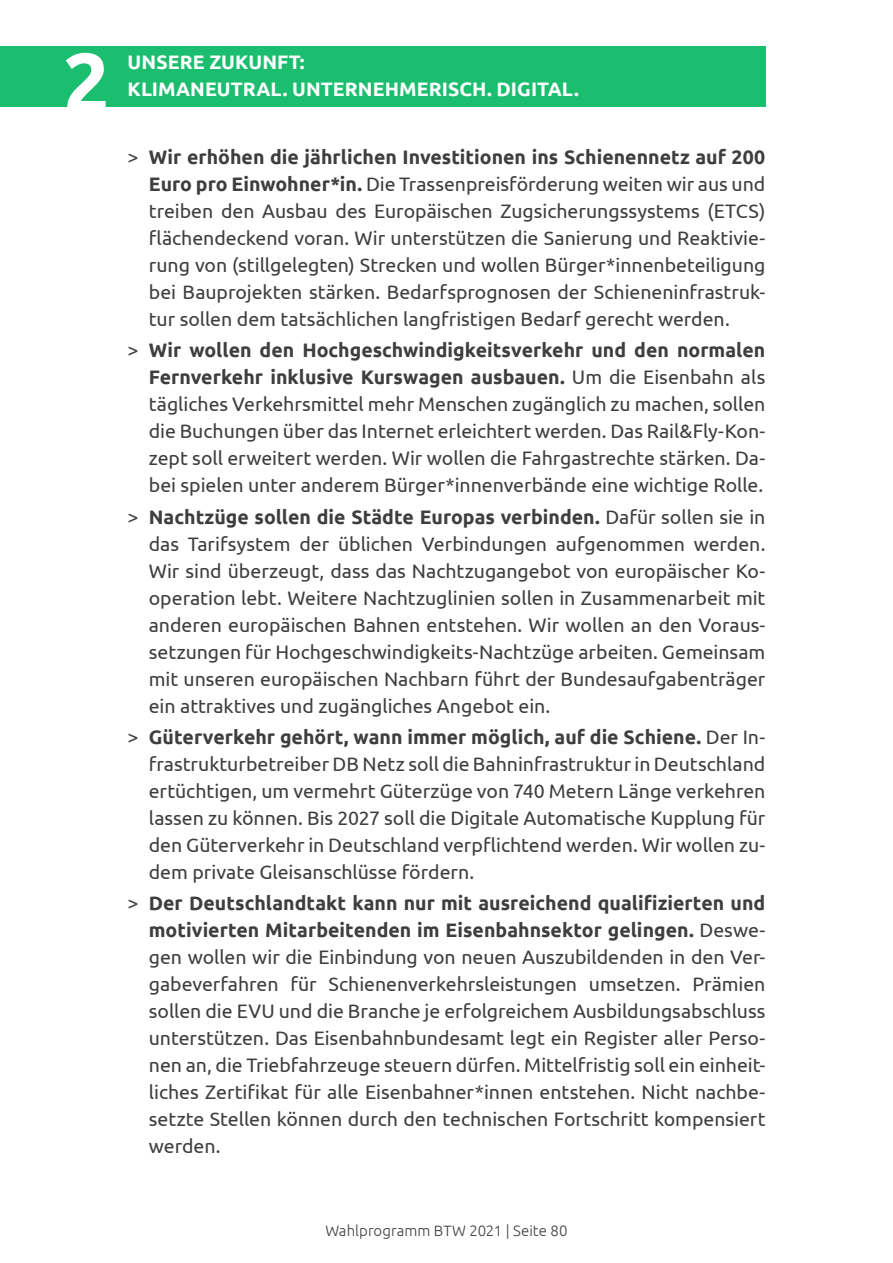
<style>
.page{position:relative;width:893px;height:1263px;background:#fff}
.page>*{position:absolute;margin:0;border:0;box-sizing:border-box;transform-origin:0 0}
.t1{font:700 82.5px "Ubuntu";color:#fff}
.t2{font:19.5px/27px "Ubuntu";color:#3e3e3f;text-align:justify}
.t3{font:700 19.5px "Ubuntu";letter-spacing:.005em;color:#fff}
.t4{font:300 15px "Ubuntu";letter-spacing:.005em;color:#3e3e3f}
.s1{font-weight:700}
</style>
<div class="page">
<div style="left:0;top:46px;width:765px;height:61px;background:#1bbe6f"></div>
<h1 class="t1" style="left:63px;top:32px;width:48px">2</h1>
<p class="t3" style="left:128px;top:50px;width:178px">UNSERE ZUKUNFT:</p>
<p class="t3" style="left:128px;top:77px;width:453px">KLIMANEUTRAL. UNTERNEHMERISCH. DIGITAL.</p>
<p class="t2" style="left:149px;top:143px;width:618px;text-indent:-21px">&gt; <span class="s1">Wir erhöhen die jährlichen Investitionen ins Schienennetz auf 200<br>Euro pro Einwohner*in.</span> Die Trassenpreisförderung weiten wir aus und treiben den Ausbau des Europäischen Zugsicherungssystems (ETCS) flächendeckend voran. Wir unterstützen die Sanierung und Reaktivie&shy;rung von (stillgelegten) Strecken und wollen Bürger*innenbeteiligung bei Bauprojekten stärken. Bedarfsprognosen der Schieneninfrastruk&shy;tur sollen dem tatsächlichen langfristigen Bedarf gerecht werden.</p>
<p class="t2" style="left:149px;top:336px;width:618px;text-indent:-21px">&gt; <span class="s1">Wir wollen den Hochgeschwindigkeitsverkehr und den normalen Fernverkehr inklusive Kurswagen ausbauen.</span> Um die Eisenbahn als tägliches Verkehrsmittel mehr Menschen zugänglich zu machen, sollen die Buchungen über das Internet erleichtert werden. Das Rail&amp;Fly-Kon&shy;zept soll erweitert werden. Wir wollen die Fahrgastrechte stärken. Da&shy;bei spielen unter anderem Bürger*innenverbände eine wichtige Rolle.</p>
<p class="t2" style="left:149px;top:503px;width:618px;text-indent:-21px">&gt; <span class="s1">Nachtzüge sollen die Städte Europas verbinden.</span> Dafür sollen sie in das Tarifsystem der üblichen Verbindungen aufgenommen werden.<br>Wir sind überzeugt, dass das Nachtzugangebot von europäischer Ko&shy;operation lebt. Weitere Nachtzuglinien sollen in Zusammenarbeit mit anderen europäischen Bahnen entstehen. Wir wollen an den Voraus&shy;setzungen für Hochgeschwindigkeits-Nachtzüge arbeiten. Gemeinsam mit unseren europäischen Nachbarn führt der Bundesaufgabenträger ein attraktives und zugängliches Angebot ein.</p>
<p class="t2" style="left:149px;top:723px;width:618px;text-indent:-21px">&gt; <span class="s1">Güterverkehr gehört, wann immer möglich, auf die Schiene.</span> Der In&shy;frastrukturbetreiber DB Netz soll die Bahninfrastruktur in Deutschland ertüchtigen, um vermehrt Güterzüge von 740 Metern Länge verkehren lassen zu können. Bis 2027 soll die Digitale Automatische Kupplung für den Güterverkehr in Deutschland verpflichtend werden. Wir wollen zu&shy;dem private Gleisanschlüsse fördern.</p>
<p class="t2" style="left:149px;top:889px;width:618px;text-indent:-21px">&gt; <span class="s1">Der Deutschlandtakt kann nur mit ausreichend qualifizierten und motivierten Mitarbeitenden im Eisenbahnsektor gelingen.</span> Deswe&shy;gen wollen wir die Einbindung von neuen Auszubildenden in den Ver&shy;gabeverfahren für Schienenverkehrsleistungen umsetzen. Prämien sollen die EVU und die Branche je erfolgreichem Ausbildungsabschluss unterstützen. Das Eisenbahnbundesamt legt ein Register aller Perso&shy;nen an, die Triebfahrzeuge steuern dürfen. Mittelfristig soll ein einheit&shy;liches Zertifikat für alle Eisenbahner*innen entstehen. Nicht nachbe&shy;setzte Stellen können durch den technischen Fortschritt kompensiert werden.</p>
<p class="t4" style="left:325px;top:1221px;width:244px">Wahlprogramm BTW 2021 Seite 80</p>
</div>
